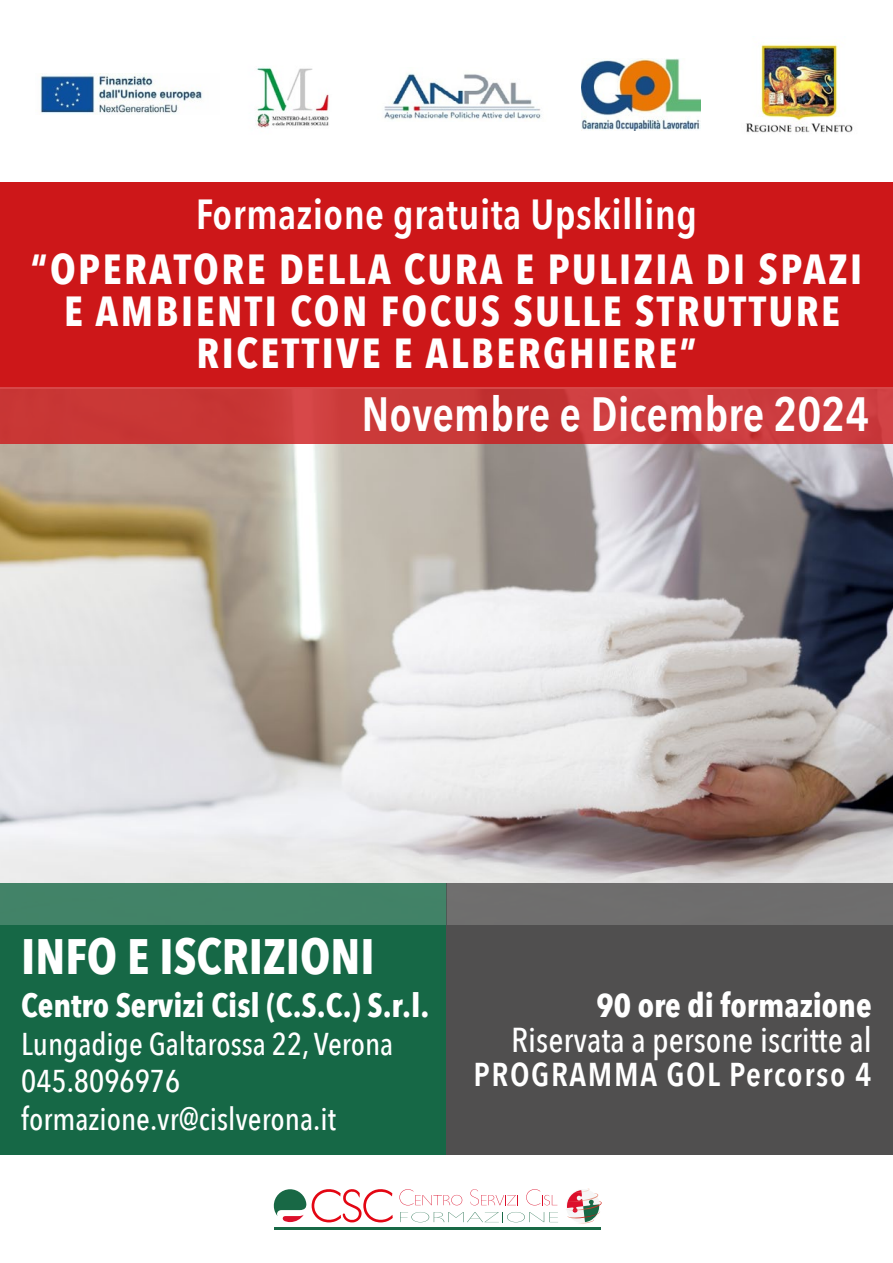
<style>
.page{position:relative;width:893px;height:1263px;background:#fff}
.page>*{position:absolute;margin:0;border:0;box-sizing:border-box;transform-origin:0 0}
.t1{font:700 49.65px "Avenir Next Condensed";color:#fff}
.t2{font:600 48px "Avenir Next Condensed";color:#fff}
.t3{font:700 42px/42px "Avenir Next Condensed";letter-spacing:.06em;color:#fff;text-align:center}
.t4{font:600 42px "Avenir Next Condensed";letter-spacing:.01em;color:#fff}
.t5{font:500 34.5px "Avenir Next Condensed";color:#fff}
.t6{font:700 33px "Avenir Next Condensed";color:#fff}
.t7{font:600 33px "Avenir Next Condensed";letter-spacing:.05em;color:#fff}
.t8{font:500 31.5px/37.5px "Avenir Next Condensed";color:#fff}
</style>
<div class="page">
<img style="left:384px;top:73px;width:158px;height:47px">
<img style="left:582px;top:58px;width:119px;height:73px">
<img style="left:257px;top:67px;width:72px;height:61px">
<img style="left:40px;top:74px;width:163px;height:40px">
<img style="left:746px;top:44px;width:107px;height:89px">
<img style="left:0;top:443px;width:893px;height:441px">
<div style="left:0;top:385px;width:893px;height:58px;background:linear-gradient(to bottom,#cd3c3d,#c83738)"></div>
<div style="left:0;top:183px;width:893px;height:204px;background:#cd1719"></div>
<div style="left:0;top:925px;width:446px;height:229px;background:#166846"></div>
<div style="left:446px;top:925px;width:447px;height:229px;background:#504f4f"></div>
<svg style="left:399px;top:1189px;width:63px;height:16px"></svg>
<svg style="left:470px;top:1189px;width:48px;height:16px"></svg>
<svg style="left:526px;top:1189px;width:31px;height:16px"></svg>
<svg style="left:400px;top:1212px;width:158px;height:10px"></svg>
<svg style="left:274px;top:1189px;width:119px;height:33px"></svg>
<svg style="left:566px;top:1188px;width:36px;height:36px"></svg>
<hr style="left:274px;top:1227px;width:326px;height:3px;background:#186845">
<div style="left:0;top:884px;width:446px;height:41px;background:#428367"></div>
<div style="left:446px;top:884px;width:447px;height:41px;background:#6f6e6e"></div>
<p class="t4" style="left:196px;top:178px;width:503px">Formazione gratuita Upskilling</p>
<p class="t3" style="left:31px;top:248px;width:833px">“OPERATORE DELLA CURA E PULIZIA DI SPAZI<br>E AMBIENTI CON FOCUS SULLE STRUTTURE<br>RICETTIVE E ALBERGHIERE”</p>
<p class="t2" style="left:361px;top:373px;width:510px">Novembre e Dicembre 2024</p>
<p class="t1" style="left:21px;top:926px;width:355px">INFO E ISCRIZIONI</p>
<p class="t6" style="left:21px;top:986px;width:410px">Centro Servizi Cisl (C.S.C.) S.r.l.</p>
<p class="t8" style="left:21px;top:1025px;width:374px">Lungadige Galtarossa 22, Verona<br>045.8096976 formazione.vr@cislverona.it</p>
<p class="t6" style="left:596px;top:986px;width:277px">90 ore di formazione</p>
<p class="t5" style="left:511px;top:1019px;width:362px">Riservata a persone iscritte al</p>
<p class="t7" style="left:474px;top:1046px;width:400px">PROGRAMMA GOL Percorso 4</p>
</div>
